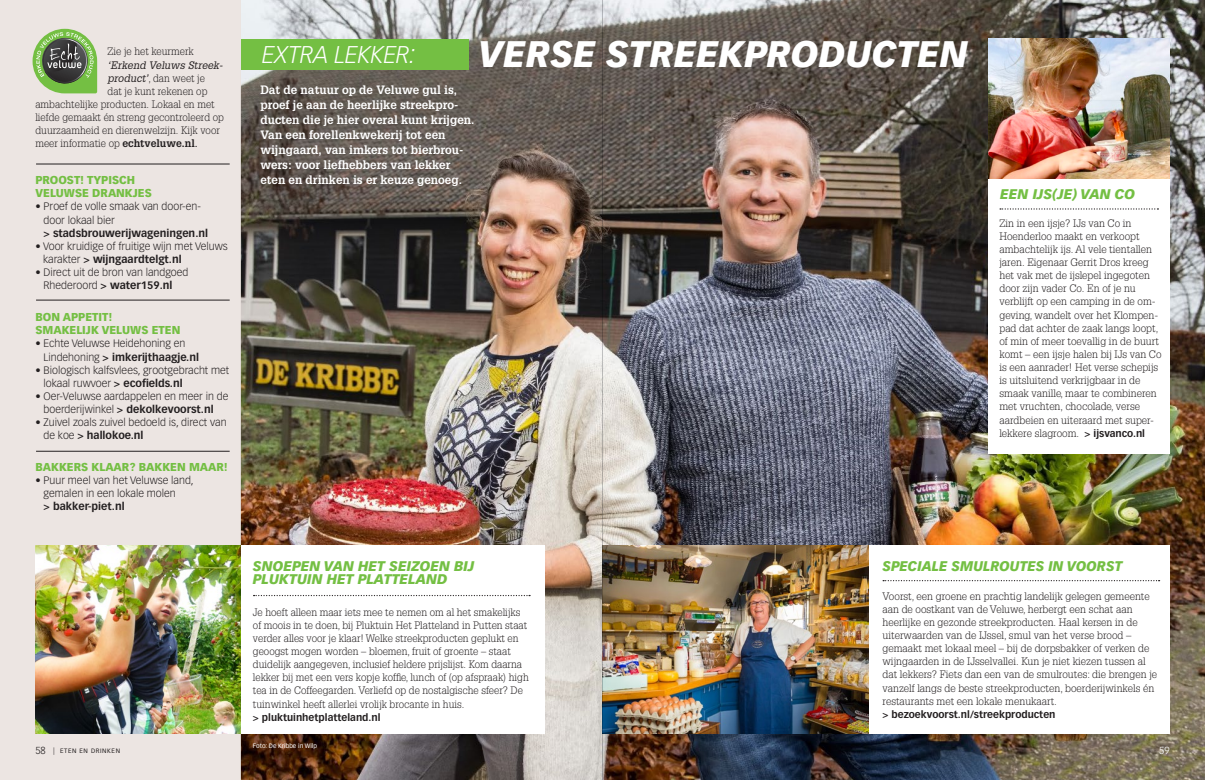
<style>
.page{position:relative;width:1205px;height:780px;background:#fff}
.page>*{position:absolute;margin:0;border:0;box-sizing:border-box;transform-origin:0 0}
.t1{font:italic 900 36.25px "Vectora LT Std";color:#fff}
.t2{font:italic 300 23.75px "Vectora LT Std";color:#fff}
.t3{font:italic 900 13.75px/13.8px "Vectora LT Std";color:#74bf43}
.t4{font:700 11.88px/15px "Glypha LT Std";color:#fff}
.t5{font:900 11.25px/13.8px "Vectora LT Std";color:#74bf43}
.t6{font:300 10.62px/13.1px "Glypha LT Std";color:#231f20}
.t7{font:300 10.62px/13.1px "Vectora LT Std";color:#231f20}
.t8{font:700 10.62px "Vectora LT Std";color:#231f20}
.t9{font:italic 10.62px "Glypha LT Std";color:#231f20}
.t10{font:700 10px "Vectora LT Std";color:#231f20}
.t11{font:300 10px "Vectora LT Std";color:#fff}
.t12{font:6.25px "Vectora LT Std";color:#fff}
.t13{font:6.25px "Vectora LT Std";letter-spacing:.1em;color:#231f20}
.s1{font-weight:400;font-style:italic}
.s2{font-weight:700}
.s3{font-weight:400}
.s4{font-family:"Vectora LT Std";font-weight:700;font-size:10px}
.s5{font-weight:300;font-size:10px}
.s6{font-weight:300;font-size:7.5px}
</style>
<div class="page">
<img style="left:241px;top:0;width:964px;height:780px">
<div style="left:0;top:0;width:241px;height:780px;background:#eae3df"></div>
<div style="left:602px;top:545px;width:568px;height:188px;background:#fff"></div>
<div style="left:988px;top:39px;width:182px;height:415px;background:#fff"></div>
<div style="left:35px;top:545px;width:509px;height:188px;background:#fff"></div>
<img style="left:988px;top:39px;width:181px;height:140px">
<img style="left:603px;top:545px;width:265px;height:188px">
<img style="left:35px;top:545px;width:206px;height:188px">
<svg style="left:883px;top:580px;width:276px;height:1px"></svg>
<svg style="left:1000px;top:208px;width:158px;height:1px"></svg>
<svg style="left:254px;top:595px;width:276px;height:1px"></svg>
<hr style="left:36px;top:164px;width:194px;height:1px;background:#231f20">
<hr style="left:36px;top:300px;width:194px;height:1px;background:#231f20">
<hr style="left:36px;top:451px;width:194px;height:1px;background:#231f20">
<svg style="left:33px;top:29px;width:64px;height:64px"></svg>
<div style="left:241px;top:39px;width:228px;height:30px;background:#74bf43"></div>
<hr style="left:602px;top:0;width:1px;height:780px;background:#c7c8ca">
<p class="t6" style="left:108px;top:45px;width:88px">Zie je het keurmerk</p>
<p class="t9" style="left:108px;top:58px;width:117px">‘Erkend Veluws Streek-</p>
<p class="t6" style="left:108px;top:71px;width:99px"><span class="s1">product’</span>, dan weet je</p>
<p class="t6" style="left:108px;top:85px;width:101px">dat je kunt rekenen op</p>
<p class="t6" style="left:35px;top:98px;width:181px">ambachtelijke producten. Lokaal en met</p>
<p class="t6" style="left:35px;top:111px;width:190px">liefde gemaakt én streng gecontroleerd op</p>
<p class="t6" style="left:35px;top:124px;width:186px">duurzaamheid en dierenwelzijn. Kijk voor</p>
<p class="t6" style="left:35px;top:137px;width:164px">meer informatie op <span class="s2">echtveluwe.nl</span><span class="s3">.</span></p>
<p class="t5" style="left:35px;top:172px;width:118px">PROOST! TYPISCH<br>VELUWSE DRANKJES</p>
<p class="t7" style="left:44px;top:200px;width:159px;text-indent:-8px">• Proef de volle smaak van door-en&shy;door lokaal bier</p>
<p class="t8" style="left:44px;top:226px;width:166px">&gt; stadsbrouwerijwageningen.nl</p>
<p class="t7" style="left:43px;top:240px;width:186px;text-indent:-8px">• Voor kruidige of fruitige wijn met Veluws karakter <span class="s2">&gt; wijngaardtelgt.nl</span></p>
<p class="t7" style="left:44px;top:266px;width:146px;text-indent:-8px">• Direct uit de bron van landgoed<br>Rhederoord <span class="s2">&gt; water159.nl</span></p>
<p class="t5" style="left:35px;top:309px;width:146px">BON APPETIT!<br>SMAKELIJK VELUWS ETEN</p>
<p class="t7" style="left:44px;top:337px;width:157px;text-indent:-8px">• Echte Veluwse Heidehoning en<br>Lindehoning <span class="s2">&gt; imkerijthaagje.nl</span></p>
<p class="t7" style="left:44px;top:363px;width:187px;text-indent:-8px">• Biologisch kalfsvlees, grootgebracht met lokaal ruwvoer <span class="s2">&gt; ecofields.nl</span></p>
<p class="t7" style="left:44px;top:390px;width:186px;text-indent:-8px">• Oer-Veluwse aardappelen en meer in de boerderijwinkel <span class="s2">&gt; dekolkevoorst.nl</span></p>
<p class="t7" style="left:44px;top:416px;width:185px;text-indent:-8px">• Zuivel zoals zuivel bedoeld is, direct van de koe <span class="s2">&gt; hallokoe.nl</span></p>
<p class="t5" style="left:35px;top:459px;width:194px">BAKKERS KLAAR? BAKKEN MAAR!</p>
<p class="t7" style="left:44px;top:473px;width:152px;text-indent:-8px">• Puur meel van het Veluwse land, gemalen in een lokale molen</p>
<p class="t8" style="left:44px;top:500px;width:83px">&gt; bakker-piet.nl</p>
<h2 class="t2" style="left:262px;top:40px;width:155px">EXTRA LEKKER:</h2>
<h1 class="t1" style="left:479px;top:32px;width:491px">VERSE STREEKPRODUCTEN</h1>
<p class="t4" style="left:260px;top:82px;width:216px">Dat de natuur op de Veluwe gul is, proef je aan de heerlijke streekpro&shy;ducten die je hier overal kunt krijgen.<br>Van een forellenkwekerij tot een wijngaard, van imkers tot bierbrou&shy;wers: voor liefhebbers van lekker eten en drinken is er keuze genoeg.</p>
<p class="t3" style="left:253px;top:559px;width:223px">SNOEPEN VAN HET SEIZOEN BIJ<br>PLUKTUIN HET PLATTELAND</p>
<p class="t6" style="left:253px;top:605px;width:277px">Je hoeft alleen maar iets mee te nemen om al het smakelijks of moois in te doen, bij Pluktuin Het Platteland in Putten staat verder alles voor je klaar! Welke streekproducten geplukt en geoogst mogen worden – bloemen, fruit of groente – staat duidelijk aangegeven, inclusief heldere prijslijst. Kom daarna lekker bij met een vers kopje koffie, lunch of (op afspraak) high tea in de Coffeegarden. Verliefd op de nostalgische sfeer? De tuinwinkel heeft allerlei vrolijk brocante in huis.</p>
<p class="t10" style="left:253px;top:711px;width:129px">&gt; pluktuinhetplatteland.nl</p>
<p class="t3" style="left:1000px;top:187px;width:136px">EEN IJS(JE) VAN CO</p>
<p class="t6" style="left:999px;top:216px;width:164px">Zin in een ijsje? IJs van Co in Hoenderloo maakt en verkoopt ambachtelijk ijs. Al vele tientallen jaren. Eigenaar Gerrit Dros kreeg het vak met de ijslepel ingegoten door zijn vader Co. En of je nu verblijft op een camping in de om&shy;geving, wandelt over het Klompen&shy;pad dat achter de zaak langs loopt, of min of meer toevallig in de buurt komt – een ijsje halen bij IJs van Co is een aanrader! Het verse schepijs is uitsluitend verkrijgbaar in de smaak vanille, maar te combineren met vruchten, chocolade, verse aardbeien en uiteraard met super&shy;lekkere slagroom. <span class="s4">&gt; ijsvanco.nl</span></p>
<p class="t3" style="left:882px;top:559px;width:241px">SPECIALE SMULROUTES IN VOORST</p>
<p class="t6" style="left:882px;top:589px;width:276px">Voorst, een groene en prachtig landelijk gelegen gemeente aan de oostkant van de Veluwe, herbergt een schat aan heerlijke en gezonde streekproducten. Haal kersen in de uiterwaarden van de IJssel, smul van het verse brood – gemaakt met lokaal meel – bij de dorpsbakker of verken de wijngaarden in de IJsselvallei. Kun je niet kiezen tussen al dat lekkers? Fiets dan een van de smulroutes: die brengen je vanzelf langs de beste streekproducten, boerderijwinkels én restaurants met een lokale menukaart.</p>
<p class="t10" style="left:882px;top:708px;width:175px">&gt; bezoekvoorst.nl/streekproducten</p>
<p class="t12" style="left:253px;top:742px;width:66px">Foto: De Kribbe in Wilp</p>
<p class="t13" style="left:35px;top:747px;width:86px"><span class="s5">58</span> <span class="s6">|</span> ETEN EN DRINKEN</p>
<p class="t11" style="left:1159px;top:744px;width:12px">59</p>
</div>
